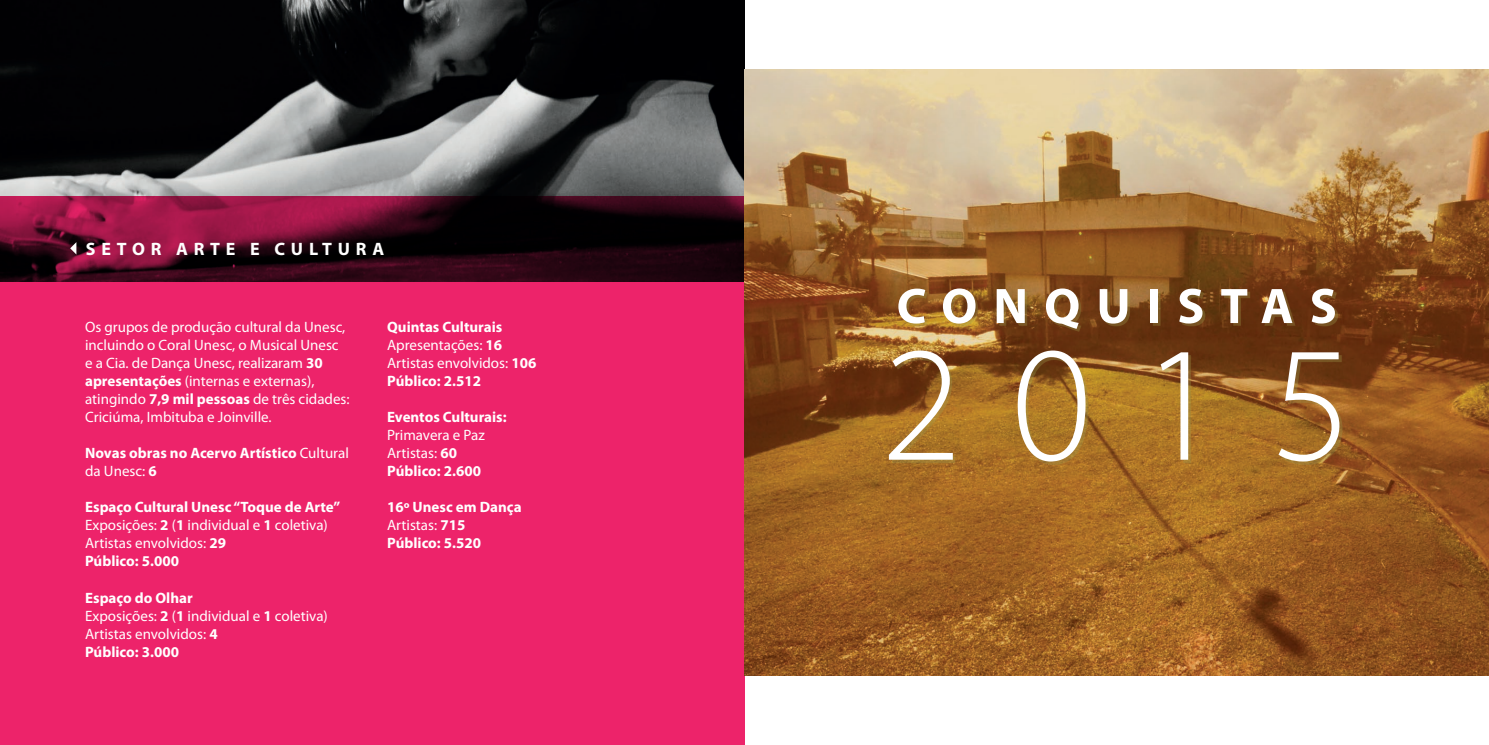
<style>
.page{position:relative;width:1489px;height:745px;background:#fff}
.page>*{position:absolute;margin:0;border:0;box-sizing:border-box;transform-origin:0 0}
.t1{font:300 165px "Myriad Pro";color:#fff}
.t2{font:700 50.25px "Myriad Pro";letter-spacing:.32em;color:#fff}
.t3{font:700 18px "Myriad Pro";letter-spacing:.32em;color:#fff}
.t4{font:15px/18px "Myriad Pro";color:#fff}
.t5{font:700 15px/18px "Myriad Pro";color:#fff}
.s1{font-weight:700}
.s2{font-weight:400}
</style>
<div class="page">
<img style="left:0;top:0;width:744px;height:196px">
<svg style="left:0;top:196px;width:744px;height:548px;background:#d21f5e"></svg>
<svg style="left:70px;top:242px;width:6px;height:12px"></svg>
<img style="left:744px;top:70px;width:744px;height:604px">
<div style="left:891px;top:291px;width:451px;height:173px;background:#9f9c4d;opacity:.33"></div>
<p class="t3" style="left:86px;top:237px;width:300px">SETOR ARTE E CULTURA</p>
<p class="t4" style="left:85px;top:318px;width:266px">Os grupos de produção cultural da Unesc, incluindo o Coral Unesc, o Musical Unesc e a Cia. de Dança Unesc, realizaram <span class="s1">30 apresentações</span> (internas e externas), atingindo <span class="s1">7,9 mil pessoas</span> de três cidades:<br>Criciúma, Imbituba e Joinville.</p>
<p class="t5" style="left:85px;top:443px;width:265px">Novas obras no Acervo Artístico <span class="s2">Cultural da Unesc:</span> 6</p>
<p class="t4" style="left:85px;top:498px;width:257px"><span class="s1">Espaço Cultural Unesc “Toque de Arte”<br></span>Exposições: <span class="s1">2</span> (<span class="s1">1</span> individual e <span class="s1">1</span> coletiva)<br>Artistas envolvidos: <span class="s1">29<br>Público: 5.000</span></p>
<p class="t4" style="left:85px;top:588px;width:244px"><span class="s1">Espaço do Olhar<br></span>Exposições: <span class="s1">2</span> (<span class="s1">1</span> individual e <span class="s1">1</span> coletiva)<br>Artistas envolvidos: <span class="s1">4<br>Público: 3.000</span></p>
<p class="t5" style="left:387px;top:317px;width:151px">Quintas Culturais<br><span class="s2">Apresentações:</span> 16<br><span class="s2">Artistas envolvidos:</span> 106<br>Público: 2.512</p>
<p class="t5" style="left:387px;top:407px;width:121px">Eventos Culturais:</p>
<p class="t4" style="left:387px;top:426px;width:99px">Primavera e Paz<br>Artistas: <span class="s1">60<br>Público: 2.600</span></p>
<p class="t5" style="left:387px;top:497px;width:136px">16º Unesc em Dança<br><span class="s2">Artistas:</span> 715<br>Público: 5.520</p>
<h2 class="t2" style="left:896px;top:273px;width:441px">CONQUISTAS</h2>
<h1 class="t1" style="left:881px;top:305px;width:472px">2015</h1>
</div>
